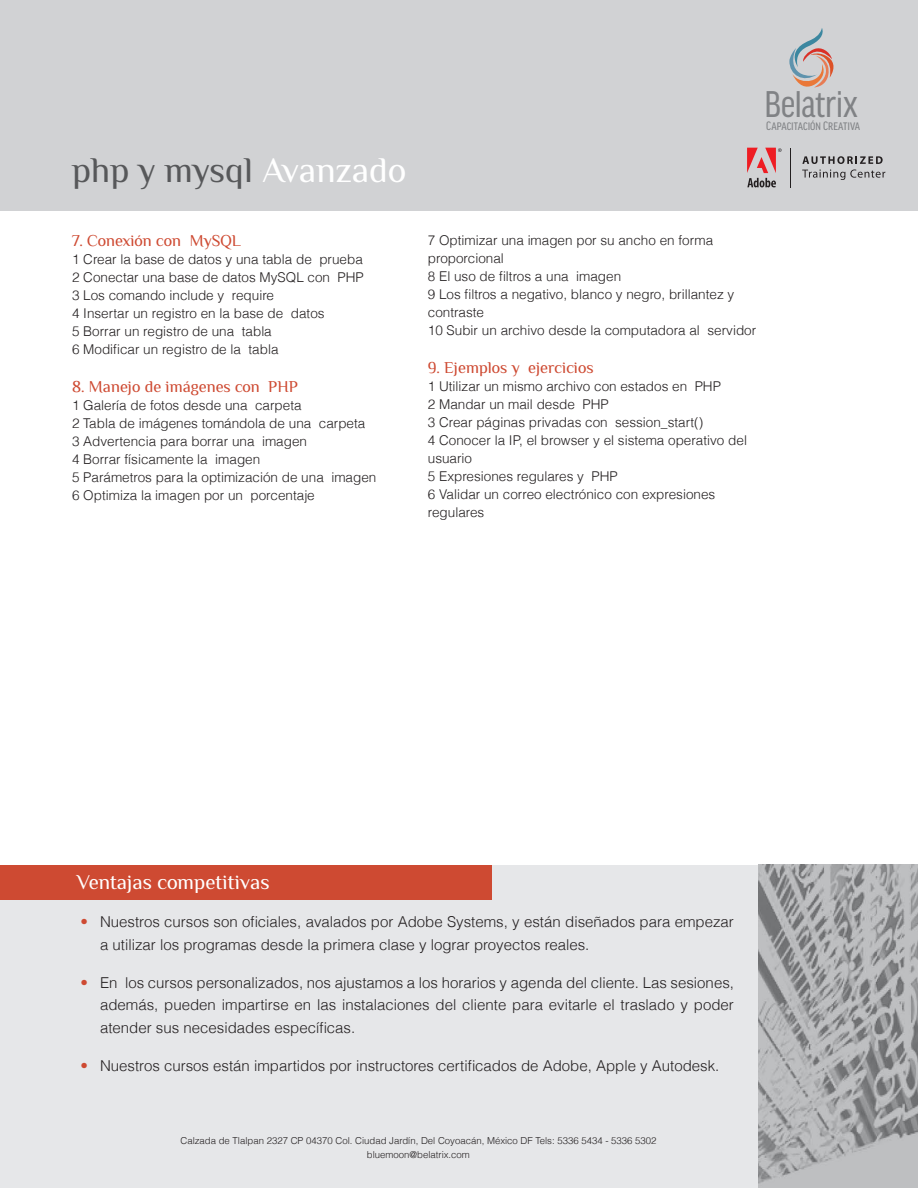
<style>
.page{position:relative;width:918px;height:1188px;background:#fff}
.page>*{position:absolute;margin:0;border:0;box-sizing:border-box;transform-origin:0 0}
.t1{font:condensed 39.75px "Good Headline Pro";color:#808285}
.Titulo_principal{font:36px "Philosopher";color:#57585a}
.t2{font:21px "Philosopher";color:#fff}
.Subtitulos_temario_c{font:16.5px "Philosopher";color:#ce4a32}
.t3{font:300 15px/22.8px "Helvetica";color:#231f20}
.Cuerpo_de_texto{font:300 13.5px/18px "Helvetica";color:#231f20}
.t4{font:condensed 13.05px "Good Headline Pro";color:#808285}
.t5{font:300 9.6px/13.6px "Helvetica";color:#231f20;text-align:center}
.s1{color:#fff}
.s2{color:#ce4a32}
</style>
<div class="page">
<div style="left:0;top:865px;width:918px;height:323px;background:#e6e7e9"></div>
<div style="left:0;top:865px;width:492px;height:34px;background:#ce4a32"></div>
<div style="left:0;top:0;width:918px;height:211px;background:#d1d2d4"></div>
<svg style="left:747px;top:148px;width:35px;height:39px"></svg>
<svg style="left:802px;top:156px;width:83px;height:24px"></svg>
<hr style="left:791px;top:148px;width:1px;height:39px;background:#231f20">
<svg style="left:789px;top:28px;width:45px;height:60px"></svg>
<img style="left:759px;top:865px;width:159px;height:323px">
<p class="Titulo_principal" style="left:72px;top:151px;width:336px">php y mysql <span class="s1">Avanzado</span></p>
<p class="Subtitulos_temario_c" style="left:72px;top:232px;width:170px">7. Conexión con MySQL</p>
<p class="Cuerpo_de_texto" style="left:72px;top:250px;width:292px">1 Crear la base de datos y una tabla de prueba</p>
<p class="Cuerpo_de_texto" style="left:72px;top:268px;width:293px">2 Conectar una base de datos MySQL con PHP</p>
<p class="Cuerpo_de_texto" style="left:72px;top:286px;width:204px">3 Los comando include y require</p>
<p class="Cuerpo_de_texto" style="left:72px;top:304px;width:254px">4 Insertar un registro en la base de datos</p>
<p class="Cuerpo_de_texto" style="left:72px;top:322px;width:201px">5 Borrar un registro de una tabla</p>
<p class="Cuerpo_de_texto" style="left:72px;top:340px;width:208px">6 Modificar un registro de la tabla</p>
<p class="Subtitulos_temario_c" style="left:72px;top:378px;width:227px">8. Manejo de imágenes con PHP</p>
<p class="Cuerpo_de_texto" style="left:72px;top:396px;width:231px">1 Galería de fotos desde una carpeta</p>
<p class="Cuerpo_de_texto" style="left:72px;top:414px;width:295px">2 Tabla de imágenes tomándola de una carpeta</p>
<p class="Cuerpo_de_texto" style="left:72px;top:432px;width:237px">3 Advertencia para borrar una imagen</p>
<p class="Cuerpo_de_texto" style="left:72px;top:450px;width:190px">4 Borrar físicamente la imagen</p>
<p class="Cuerpo_de_texto" style="left:72px;top:468px;width:306px">5 Parámetros para la optimización de una imagen</p>
<p class="Cuerpo_de_texto" style="left:72px;top:486px;width:244px">6 Optimiza la imagen por un porcentaje</p>
<h1 class="t1" style="left:764px;top:83px;width:95px">Belatrix</h1>
<p class="t4" style="left:766px;top:118px;width:95px">Capacitación Creativa</p>
<p class="Cuerpo_de_texto" style="left:428px;top:231px;width:287px">7 Optimizar una imagen por su ancho en forma proporcional</p>
<p class="Cuerpo_de_texto" style="left:428px;top:267px;width:195px">8 El uso de filtros a una imagen</p>
<p class="Cuerpo_de_texto" style="left:428px;top:285px;width:308px">9 Los filtros a negativo, blanco y negro, brillantez y contraste</p>
<p class="Cuerpo_de_texto" style="left:428px;top:321px;width:330px">10 Subir un archivo desde la computadora al servidor</p>
<p class="Subtitulos_temario_c" style="left:428px;top:359px;width:167px">9. Ejemplos y ejercicios</p>
<p class="Cuerpo_de_texto" style="left:428px;top:377px;width:295px">1 Utilizar un mismo archivo con estados en PHP</p>
<p class="Cuerpo_de_texto" style="left:428px;top:395px;width:182px">2 Mandar un mail desde PHP</p>
<p class="Cuerpo_de_texto" style="left:428px;top:413px;width:277px">3 Crear páginas privadas con session_start()</p>
<p class="Cuerpo_de_texto" style="left:428px;top:431px;width:321px">4 Conocer la IP, el browser y el sistema operativo del usuario</p>
<p class="Cuerpo_de_texto" style="left:428px;top:467px;width:191px">5 Expresiones regulares y PHP</p>
<p class="Cuerpo_de_texto" style="left:428px;top:485px;width:289px">6 Validar un correo electrónico con expresiones regulares</p>
<h3 class="t2" style="left:76px;top:871px;width:195px">Ventajas competitivas</h3>
<p class="t3" style="left:100px;top:910px;width:635px;text-indent:-20px"><span class="s2">•</span> Nuestros cursos son oficiales, avalados por Adobe Systems, y están diseñados para empezar a utilizar los programas desde la primera clase y lograr proyectos reales.</p>
<p class="t3" style="left:100px;top:970px;width:635px;text-align:justify;text-indent:-20px"><span class="s2">•</span> En los cursos personalizados, nos ajustamos a los horarios y agenda del cliente. Las sesiones, además, pueden impartirse en las instalaciones del cliente para evitarle el traslado y poder atender sus necesidades específicas.</p>
<p class="t3" style="left:81px;top:1054px;width:640px"><span class="s2">•</span> Nuestros cursos están impartidos por instructores certificados de Adobe, Apple y Autodesk.</p>
<p class="t5" style="left:180px;top:1134px;width:478px">Calzada de Tlalpan 2327 CP 04370 Col. Ciudad Jardín, Del Coyoacán, México DF Tels: 5336 5434 - 5336 5302 bluemoon@belatrix.com</p>
</div>
